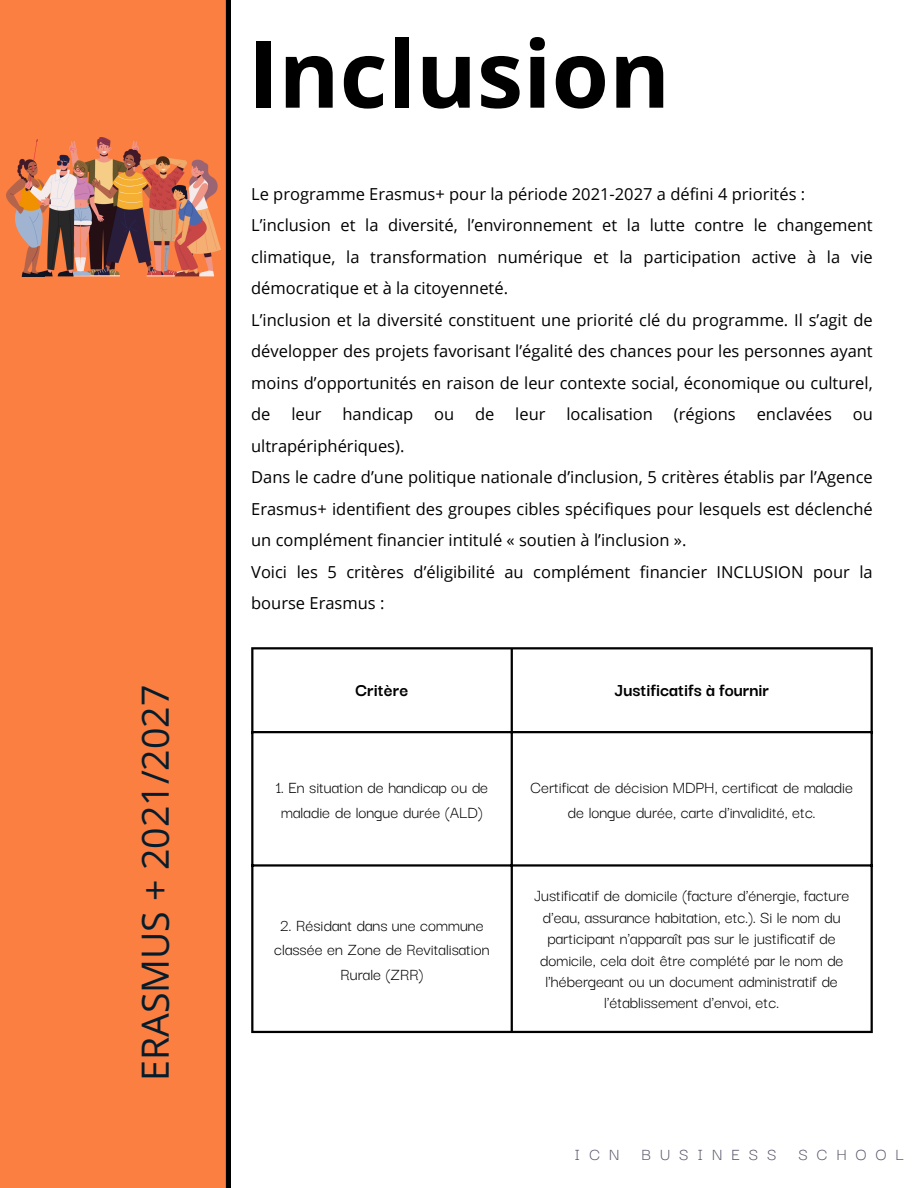
<style>
.page{position:relative;width:918px;height:1188px;background:#fff}
.page>*{position:absolute;margin:0;border:0;box-sizing:border-box;transform-origin:0 0}
.t1{font:700 93px "Open Sans";color:#000}
.t2{font:37.5px "Open Sans";color:#051c2c}
.t3{font:700 19.5px "Darker Grotesque";color:#000}
.t4{font:18px/21.3px "Darker Grotesque";color:#000;text-align:center}
.t5{font:18px "Darker Grotesque";letter-spacing:.5em;color:#58566a}
.t6{font:16.5px/31.5px "Open Sans";color:#000;text-align:justify}
</style>
<div class="page">
<div style="left:0;top:0;width:230px;height:1188px;background:#fa7f41"></div>
<hr style="left:251px;top:649px;width:2px;height:382px;background:#000">
<hr style="left:511px;top:649px;width:2px;height:382px;background:#000">
<hr style="left:871px;top:649px;width:2px;height:382px;background:#000">
<hr style="left:251px;top:647px;width:622px;height:2px;background:#000">
<hr style="left:251px;top:731px;width:622px;height:2px;background:#000">
<hr style="left:251px;top:864px;width:622px;height:3px;background:#000">
<hr style="left:251px;top:1031px;width:622px;height:2px;background:#000">
<img style="left:7px;top:138px;width:213px;height:138px">
<p class="t2" style="left:129px;top:1081px;width:398px;rotate:-90deg">ERASMUS + 2021/2027</p>
<p class="t1" style="left:248px;top:8px;width:424px">Inclusion</p>
<p class="t6" style="left:251px;top:178px;width:556px">Le programme Erasmus+ pour la période 2021-2027 a défini 4 priorités :</p>
<p class="t6" style="left:251px;top:209px;width:623px">L’inclusion et la diversité, l’environnement et la lutte contre le changement climatique, la transformation numérique et la participation active à la vie démocratique et à la citoyenneté.</p>
<p class="t6" style="left:251px;top:304px;width:623px">L’inclusion et la diversité constituent une priorité clé du programme. Il s’agit de développer des projets favorisant l’égalité des chances pour les personnes ayant moins d’opportunités en raison de leur contexte social, économique ou culturel, de</p>
<p class="t6" style="left:291px;top:398px;width:32px">leur</p>
<p class="t6" style="left:343px;top:398px;width:72px">handicap</p>
<p class="t6" style="left:434px;top:398px;width:22px">ou</p>
<p class="t6" style="left:475px;top:398px;width:21px">de</p>
<p class="t6" style="left:515px;top:398px;width:32px">leur</p>
<p class="t6" style="left:566px;top:398px;width:88px">localisation</p>
<p class="t6" style="left:674px;top:398px;width:64px">(régions</p>
<p class="t6" style="left:757px;top:398px;width:77px">enclavées</p>
<p class="t6" style="left:853px;top:398px;width:22px">ou</p>
<p class="t6" style="left:251px;top:430px;width:155px">ultrapériphériques).</p>
<p class="t6" style="left:251px;top:461px;width:623px">Dans le cadre d’une politique nationale d’inclusion, 5 critères établis par l’Agence Erasmus+ identifient des groupes cibles spécifiques pour lesquels est déclenché un complément financier intitulé « soutien à l’inclusion ».</p>
<p class="t6" style="left:251px;top:556px;width:623px">Voici les 5 critères d’éligibilité au complément financier INCLUSION pour la bourse Erasmus :</p>
<p class="t3" style="left:356px;top:675px;width:54px">Critère</p>
<h2 class="t3" style="left:614px;top:675px;width:156px">Justificatifs à fournir</h2>
<h1 class="t4" style="left:276px;top:774px;width:214px;line-height:24.8px">1. En situation de handicap ou de maladie de longue durée (ALD)</h1>
<p class="t4" style="left:530px;top:774px;width:324px;line-height:24.8px">Certificat de décision MDPH, certificat de maladie de longue durée, carte d'invalidité, etc.</p>
<p class="t4" style="left:274px;top:911px;width:217px;line-height:24.8px">2. Résidant dans une commune classée en Zone de Revitalisation<br>Rurale (ZRR)</p>
<p class="t4" style="left:534px;top:884px;width:317px">Justificatif de domicile (facture d'énergie, facture d'eau, assurance habitation, etc.). Si le nom du participant n'apparaît pas sur le justificatif de domicile, cela doit être complété par le nom de l'hébergeant ou un document administratif de l'établissement d'envoi, etc.</p>
<p class="t5" style="left:575px;top:1141px;width:331px">ICN BUSINESS SCHOOL</p>
</div>
